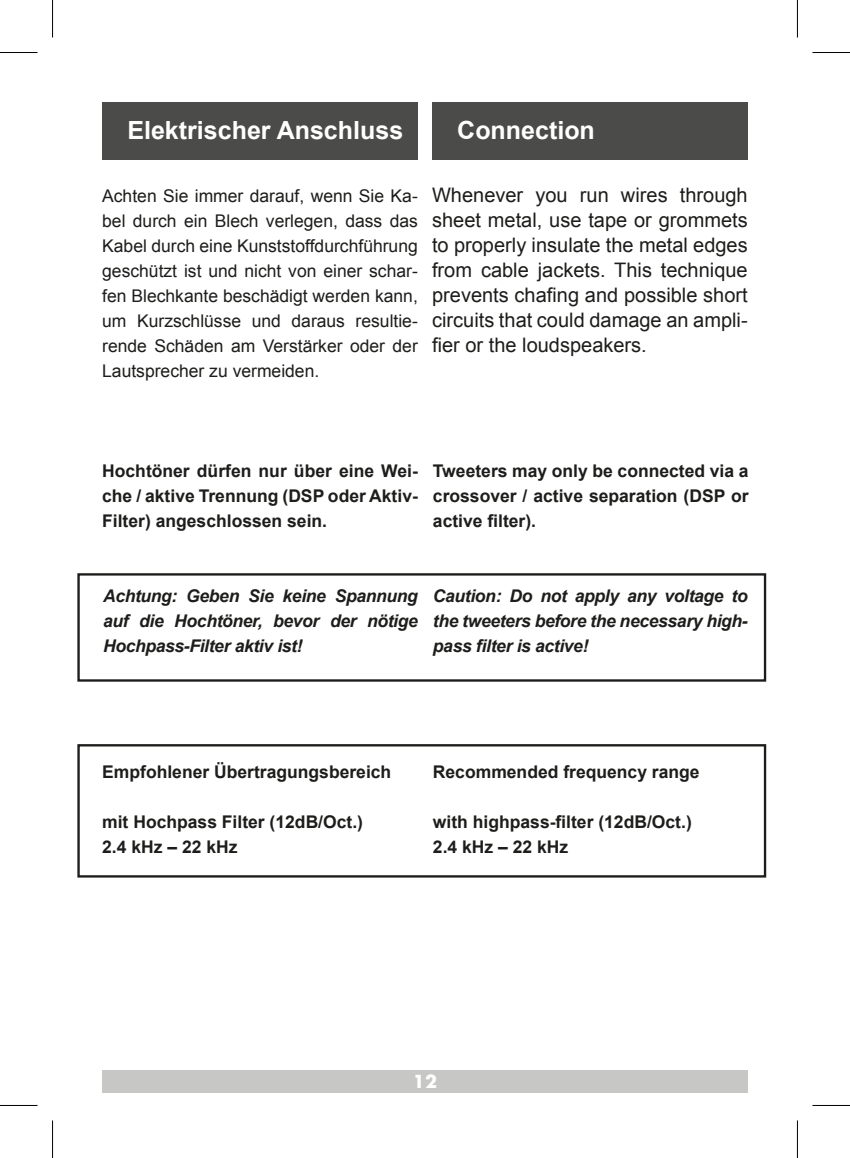
<style>
.page{position:relative;width:850px;height:1158px;background:#fff}
.page>*{position:absolute;margin:0;border:0;box-sizing:border-box;transform-origin:0 0}
.t1{font:700 25px "Arial";color:#fff}
.t2{font:20px/25px "Arial";color:#1d1d1b;text-align:justify}
.t3{font:700 17.5px/25px "Arial";color:#1d1d1b;text-align:justify}
.t4{font:17.5px/25px "Arial";color:#1d1d1b;text-align:justify}
.t5{font:italic 700 17.5px/25px "Arial";letter-spacing:-.02em;color:#1d1d1b;text-align:justify}
.t6{font:700 17.5px "Futura Std";color:#fff}
</style>
<div class="page">
<div style="left:432px;top:102px;width:315px;height:58px;background:#4b4b4a"></div>
<div style="left:102px;top:102px;width:315px;height:58px;background:#4b4b4a"></div>
<div style="left:77px;top:573px;width:688px;height:108px;border:2px solid #1d1d1b"></div>
<div style="left:77px;top:744px;width:688px;height:133px;border:2px solid #1d1d1b"></div>
<div style="left:102px;top:1069px;width:645px;height:23px;background:#c7c7c6"></div>
<hr style="left:0;top:52px;width:38px;height:1px;background:#000">
<hr style="left:812px;top:52px;width:37px;height:1px;background:#000">
<hr style="left:0;top:1104px;width:38px;height:1px;background:#000">
<hr style="left:812px;top:1104px;width:37px;height:1px;background:#000">
<hr style="left:52px;top:0;width:1px;height:38px;background:#000">
<hr style="left:52px;top:1120px;width:1px;height:37px;background:#000">
<hr style="left:796px;top:0;width:1px;height:38px;background:#000">
<hr style="left:796px;top:1120px;width:1px;height:37px;background:#000">
<h1 class="t1" style="left:127px;top:114px;width:277px">Elektrischer Anschluss</h1>
<h1 class="t1" style="left:457px;top:114px;width:139px">Connection</h1>
<p class="t4" style="left:102px;top:184px;width:317px">Achten Sie immer darauf, wenn Sie Ka&shy;bel durch ein Blech verlegen, dass das Kabel durch eine Kunststoffdurchführung geschützt ist und nicht von einer schar&shy;fen Blechkante beschädigt werden kann, um Kurzschlüsse und daraus resultie&shy;rende Schäden am Verstärker oder der Lautsprecher zu vermeiden.</p>
<p class="t2" style="left:432px;top:183px;width:317px">Whenever you run wires through sheet metal, use tape or grommets to properly insulate the metal edges from cable jackets. This technique prevents chafing and possible short circuits that could damage an ampli&shy;fier or the loudspeakers.</p>
<p class="t3" style="left:102px;top:459px;width:317px">Hochtöner dürfen nur über eine Wei&shy;che / aktive Trennung (DSP oder Aktiv-Filter) angeschlossen sein.</p>
<p class="t3" style="left:432px;top:459px;width:317px">Tweeters may only be connected via a crossover / active separation (DSP or active filter).</p>
<p class="t5" style="left:103px;top:584px;width:316px">Achtung: Geben Sie keine Spannung auf die Hochtöner, bevor der nötige Hochpass-Filter aktiv ist!</p>
<p class="t5" style="left:432px;top:584px;width:316px">Caution: Do not apply any voltage to the tweeters before the necessary high&shy;pass filter is active!</p>
<p class="t3" style="left:102px;top:759px;width:290px">Empfohlener Übertragungsbereich</p>
<p class="t3" style="left:102px;top:809px;width:262px">mit Hochpass Filter (12dB/Oct.)<br>2.4 kHz – 22 kHz</p>
<p class="t3" style="left:432px;top:759px;width:268px">Recommended frequency range</p>
<p class="t3" style="left:432px;top:809px;width:260px">with highpass-filter (12dB/Oct.)<br>2.4 kHz – 22 kHz</p>
<p class="t6" style="left:413px;top:1069px;width:26px">12</p>
</div>
